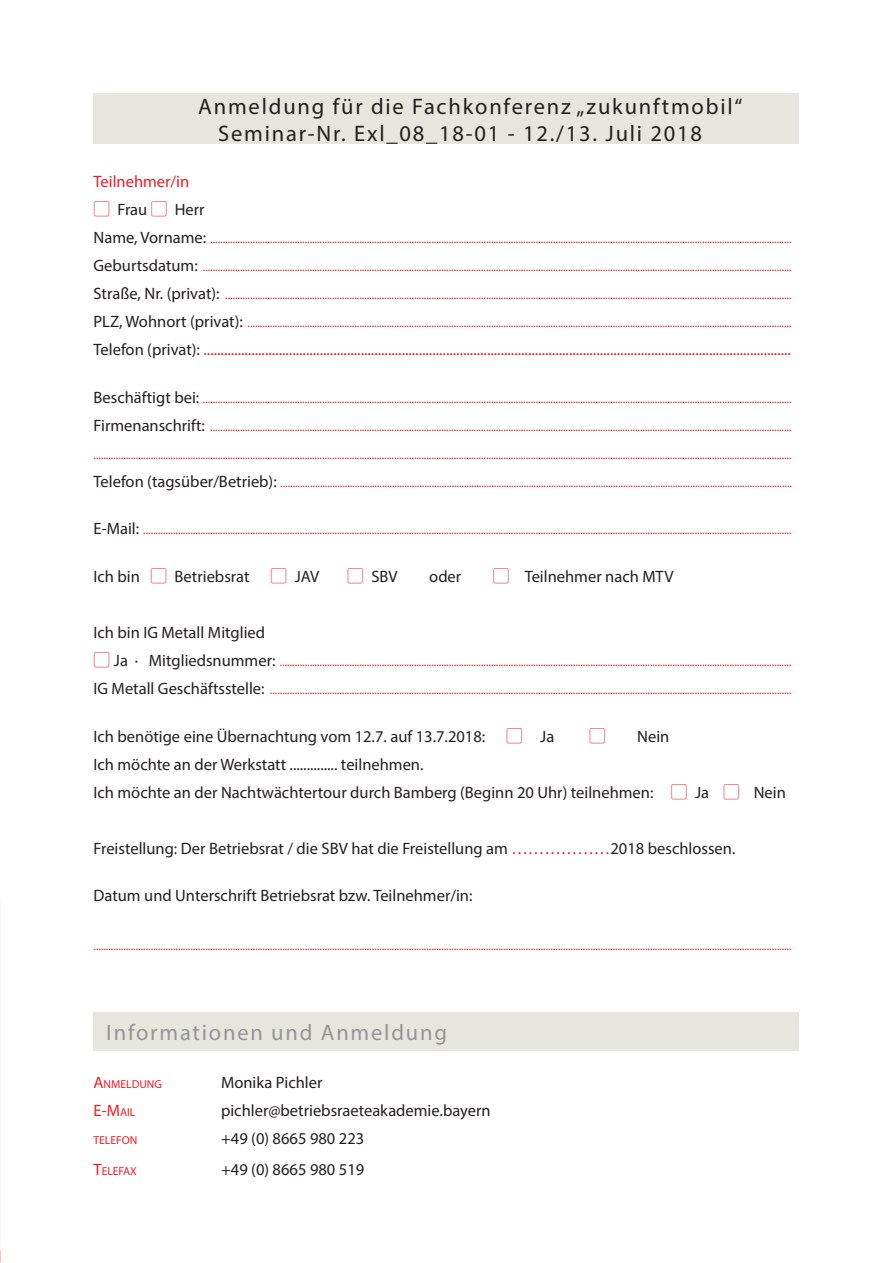
<style>
.page{position:relative;width:893px;height:1263px;background:#fff}
.page>*{position:absolute;margin:0;border:0;box-sizing:border-box;transform-origin:0 0}
.t1{font:22.5px/27px "Myriad Pro";letter-spacing:.08em;color:#231f20}
.t2{font:22.5px "Myriad Pro";letter-spacing:.08em;color:#939598}
.t3{font:16.5px/28px "Myriad Pro";color:#231f20}
.t4{font:16.5px/28px "Myriad Pro";color:#ee1d23}
.t5{font:16.5px "Myriad Pro";color:#ee1d23}
.t6{font:16.5px "Koz Go Pr 6 N";color:#ee1d23}
.t7{font:12px "Myriad Pro";color:#ee1d23}
.t8{font:11.55px "Myriad Pro";color:#ee1d23}
.s1{font-family:"Koz Go Pr 6 N"}
.s2{color:#231f20}
.s3{font-size:16.5px;color:#231f20}
.s4{font-family:"Koz Go Pr 6 N";color:#ee1d23}
.s5{font-family:"Koz Go Pr 6 N";font-size:16.5px}
.s6{color:#ee1d23}
.s7{font-size:16.5px}
.s8{font-size:11.55px}
</style>
<div class="page">
<div style="left:94px;top:94px;width:705px;height:50px;background:#e7e6de"></div>
<div style="left:94px;top:1012px;width:705px;height:38px;background:#e7e6de"></div>
<h1 class="t1" style="left:218px;top:92px;width:526px;text-indent:-20px">Anmeldung für die Fachkonferenz „zukunftmobil“<br>Seminar-Nr. Exl_08_18-01 - 12./13. Juli 2018</h1>
<h2 class="t4" style="left:94px;top:168px;width:113px">Teilnehmer/in <span class="s1">▢</span> <span class="s2">Frau</span> <span class="s1">▢</span> <span class="s2">Herr</span></h2>
<p class="t7" style="left:94px;top:232px;width:699px"><span class="s3">Name, Vorname:</span> ..........................................................................................................................................................................................................................................</p>
<p class="t7" style="left:94px;top:260px;width:699px"><span class="s3">Geburtsdatum:</span> .............................................................................................................................................................................................................................................</p>
<p class="t7" style="left:94px;top:288px;width:699px"><span class="s3">Straße, Nr. (privat):</span> ....................................................................................................................................................................................................................................</p>
<p class="t7" style="left:94px;top:316px;width:699px"><span class="s3">PLZ, Wohnort (privat):</span> ...........................................................................................................................................................................................................................</p>
<h2 class="t4" style="left:94px;top:336px;width:699px"><span class="s2">Telefon (privat):</span> ............................................................................................................................................................................</h2>
<p class="t7" style="left:94px;top:391px;width:700px"><span class="s3">Beschäftigt bei:</span> .............................................................................................................................................................................................................................................</p>
<p class="t7" style="left:94px;top:419px;width:699px"><span class="s3">Firmenanschrift:</span> ..........................................................................................................................................................................................................................................</p>
<p class="t7" style="left:94px;top:447px;width:700px">.........................................................................................................................................................................................................................................................................................</p>
<p class="t7" style="left:94px;top:475px;width:700px"><span class="s3">Telefon (tagsüber/Betrieb):</span> ..............................................................................................................................................................................................................</p>
<p class="t7" style="left:94px;top:523px;width:699px"><span class="s3">E-Mail:</span> .....................................................................................................................................................................................................................................................................</p>
<h2 class="t3" style="left:94px;top:562px;width:157px">Ich bin <span class="s4">▢</span> Betriebsrat</h2>
<h2 class="t3" style="left:271px;top:562px;width:50px"><span class="s4">▢</span> JAV</h2>
<h2 class="t3" style="left:347px;top:562px;width:52px"><span class="s4">▢</span> SBV</h2>
<h2 class="t3" style="left:429px;top:562px;width:34px">oder</h2>
<h2 class="t3" style="left:493px;top:562px;width:182px"><span class="s4">▢</span> Teilnehmer nach MTV</h2>
<h2 class="t3" style="left:94px;top:618px;width:173px">Ich bin IG Metall Mitglied</h2>
<p class="t7" style="left:94px;top:655px;width:699px"><span class="s5">▢</span> <span class="s3">Ja · Mitgliedsnummer:</span> ..............................................................................................................................................................................................................</p>
<p class="t7" style="left:94px;top:683px;width:699px"><span class="s3">IG Metall Geschäftsstelle:</span> ..................................................................................................................................................................................................................</p>
<h2 class="t3" style="left:94px;top:722px;width:393px">Ich benötige eine Übernachtung vom 12.7. auf 13.7.2018:</h2>
<h2 class="t3" style="left:506px;top:722px;width:50px"><span class="s4">▢</span> Ja</h2>
<h2 class="t6" style="left:589px;top:726px;width:18px">▢</h2>
<h2 class="t3" style="left:637px;top:722px;width:34px">Nein</h2>
<h2 class="t3" style="left:94px;top:750px;width:694px">Ich möchte an der Werkstatt .............. teilnehmen.<br>Ich möchte an der Nachtwächtertour durch Bamberg (Beginn 20 Uhr) teilnehmen: <span class="s4">▢</span> Ja <span class="s4">▢</span> Nein</h2>
<h2 class="t3" style="left:94px;top:834px;width:643px">Freistellung: Der Betriebsrat / die SBV hat die Freistellung am <span class="s6">………………</span>2018 beschlossen.</h2>
<h2 class="t3" style="left:94px;top:881px;width:380px">Datum und Unterschrift Betriebsrat bzw. Teilnehmer/in:</h2>
<p class="t7" style="left:94px;top:939px;width:700px">.........................................................................................................................................................................................................................................................................................</p>
<h1 class="t2" style="left:106px;top:1018px;width:342px">Informationen und Anmeldung</h1>
<p class="t8" style="left:94px;top:1077px;width:70px"><span class="s7">A</span>NMELDUNG</p>
<h2 class="t3" style="left:221px;top:1068px;width:103px">Monika Pichler</h2>
<h2 class="t5" style="left:94px;top:1100px;width:43px">E-M<span class="s8">AIL</span></h2>
<h2 class="t3" style="left:221px;top:1096px;width:271px">pichler@betriebsraeteakademie.bayern</h2>
<p class="t8" style="left:94px;top:1133px;width:45px">TELEFON</p>
<h2 class="t3" style="left:221px;top:1124px;width:145px">+49 (0) 8665 980 223</h2>
<p class="t8" style="left:94px;top:1164px;width:45px"><span class="s7">T</span>ELEFAX</p>
<h2 class="t3" style="left:221px;top:1155px;width:145px">+49 (0) 8665 980 519</h2>
</div>
